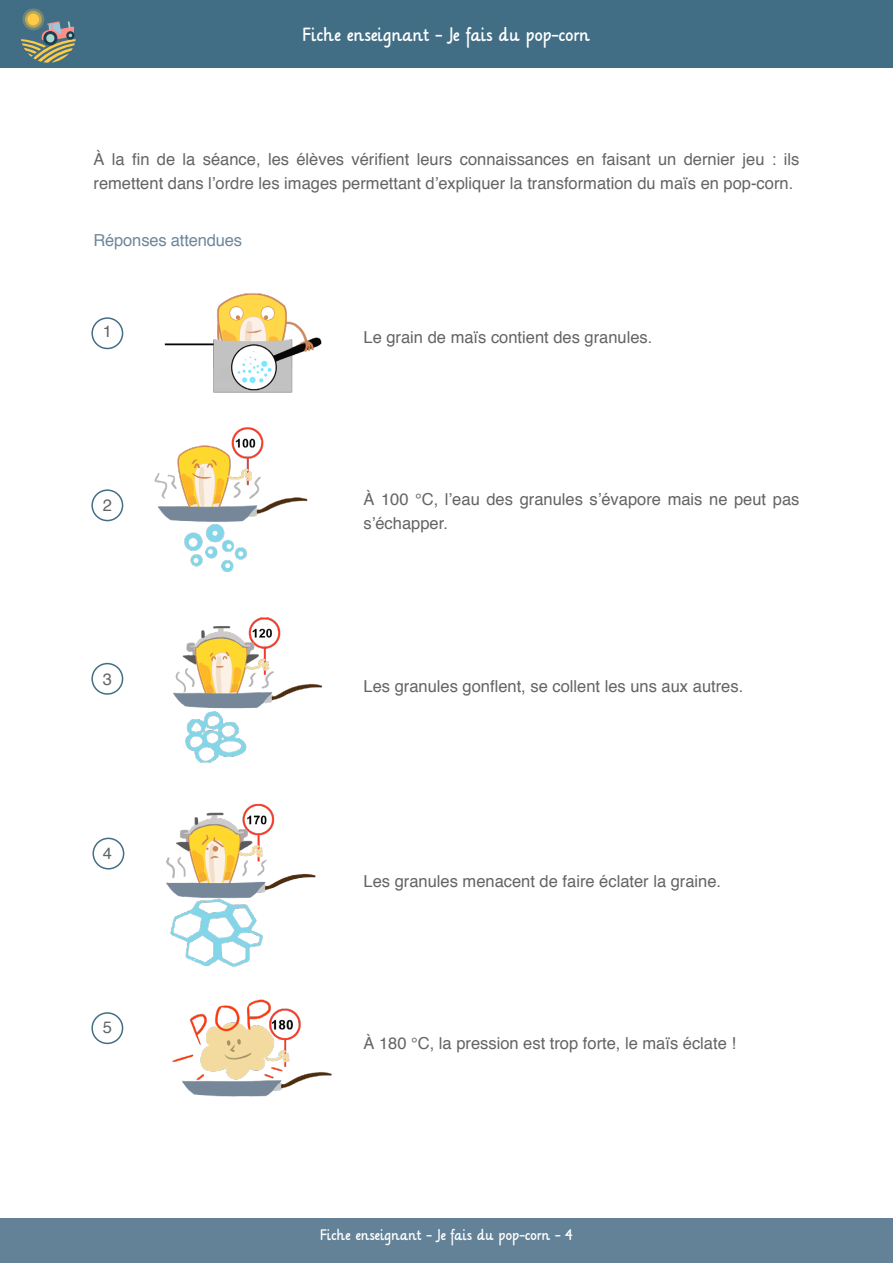
<style>
.page{position:relative;width:893px;height:1263px;background:#fff}
.page>*{position:absolute;margin:0;border:0;box-sizing:border-box;transform-origin:0 0}
.t1{font:16.5px/24px "Helvetica";color:#636466}
.t2{font:16.5px "Helvetica";letter-spacing:-.01em;color:#6c879c}
.t3{font:15px "Lilly";color:#fff}
.t4{font:12px "Lilly";color:#fff}
</style>
<div class="page">
<div style="left:0;top:0;width:893px;height:68px;background:#426e85"></div>
<div style="left:0;top:1218px;width:893px;height:45px;background:#638297"></div>
<svg style="left:22px;top:8px;width:22px;height:22px"></svg>
<svg style="left:25px;top:11px;width:17px;height:17px"></svg>
<div style="left:27px;top:14px;width:12px;height:11px;background:#ffca46;border-radius:50%"></div>
<svg style="left:21px;top:21px;width:55px;height:42px"></svg>
<div style="left:46px;top:34px;width:9px;height:8px;background:#a8d7d1;border-radius:50%"></div>
<div style="left:91px;top:317px;width:32px;height:32px;border:2px solid #426e85;border-radius:50%"></div>
<div style="left:91px;top:1012px;width:32px;height:32px;border:2px solid #426e85;border-radius:50%"></div>
<img style="left:164px;top:293px;width:158px;height:100px">
<img style="left:172px;top:999px;width:160px;height:98px">
<div style="left:91px;top:489px;width:32px;height:32px;border:2px solid #426e85;border-radius:50%"></div>
<img style="left:154px;top:427px;width:154px;height:145px">
<div style="left:91px;top:663px;width:32px;height:32px;border:2px solid #426e85;border-radius:50%"></div>
<img style="left:173px;top:617px;width:149px;height:146px">
<div style="left:92px;top:838px;width:32px;height:31px;border:2px solid #426e85;border-radius:50%"></div>
<img style="left:166px;top:804px;width:150px;height:163px">
<p class="t3" style="left:303px;top:22px;width:289px">Fiche enseignant - Je fais du pop-corn</p>
<p class="t1" style="left:94px;top:148px;width:707px">À la fin de la séance, les élèves vérifient leurs connaissances en faisant un dernier jeu : ils remettent dans l’ordre les images permettant d’expliquer la transformation du maïs en pop-corn.</p>
<p class="t2" style="left:94px;top:227px;width:150px">Réponses attendues</p>
<p class="t1" style="left:103px;top:319px;width:11px">1</p>
<p class="t1" style="left:103px;top:493px;width:11px">2</p>
<p class="t1" style="left:103px;top:667px;width:11px">3</p>
<p class="t1" style="left:103px;top:841px;width:11px">4</p>
<p class="t1" style="left:103px;top:1015px;width:11px">5</p>
<p class="t1" style="left:364px;top:325px;width:290px">Le grain de maïs contient des granules.</p>
<p class="t1" style="left:364px;top:488px;width:437px">À 100 °C, l’eau des granules s’évapore mais ne peut pas s’échapper.</p>
<p class="t1" style="left:364px;top:674px;width:381px">Les granules gonflent, se collent les uns aux autres.</p>
<p class="t1" style="left:364px;top:869px;width:359px">Les granules menacent de faire éclater la graine.</p>
<p class="t1" style="left:364px;top:1032px;width:374px">À 180 °C, la pression est trop forte, le maïs éclate !</p>
<p class="t4" style="left:320px;top:1225px;width:254px">Fiche enseignant - Je fais du pop-corn - 4</p>
</div>
